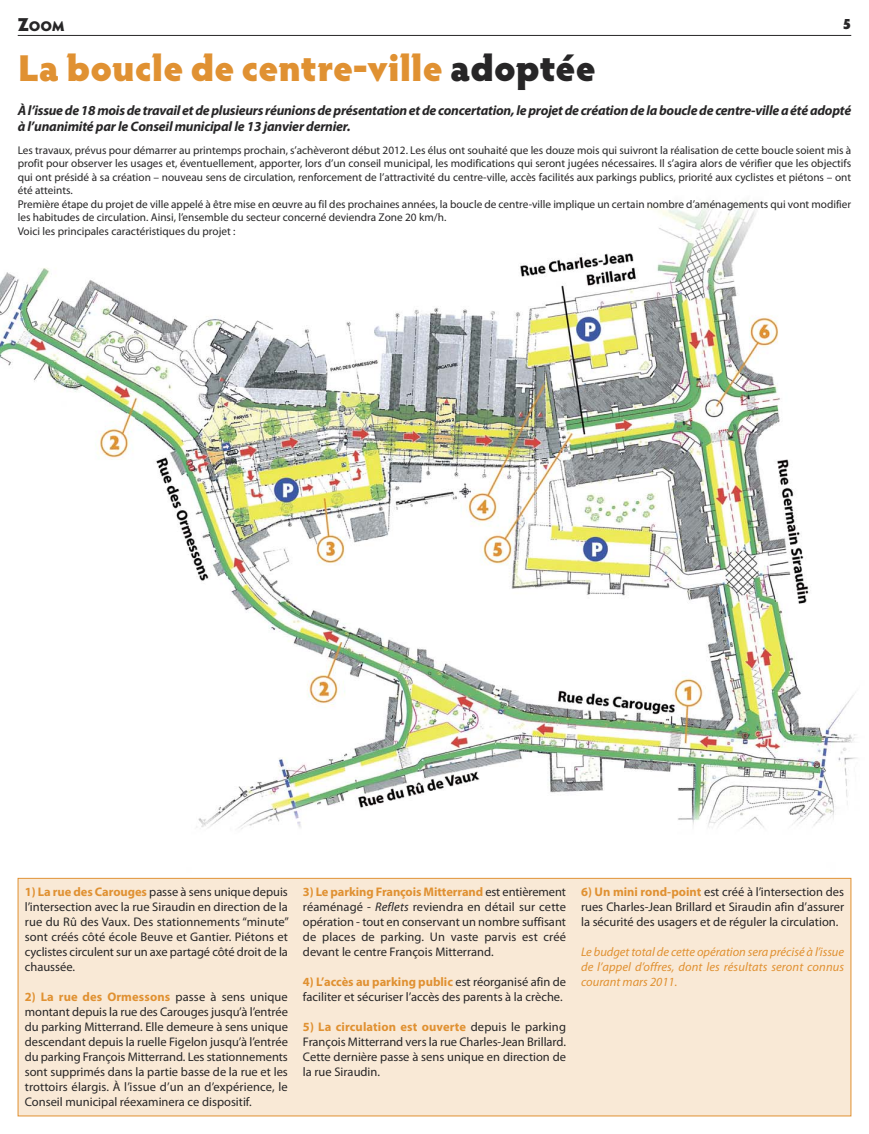
<style>
.page{position:relative;width:869px;height:1134px;background:#fff}
.page>*{position:absolute;margin:0;border:0;box-sizing:border-box;transform-origin:0 0}
.t1{font:900 37.5px "Hypatia Sans Pro";color:#e09132}
.t2{font:900 15px "Hypatia Sans Pro";color:#272627}
.t3{font:900 14px "Hypatia Sans Pro";color:#272627}
.t4{font:italic 700 13.75px/16.5px "Myriad Pro";letter-spacing:-.015em;color:#272627}
.t5{font:12.5px/15px "Myriad Pro";color:#272627;text-align:justify}
.t6{font:italic 12.5px/15px "Myriad Pro";letter-spacing:.01em;color:#e09132;text-align:justify}
.t7{font:11.25px/13.5px "Myriad Pro";color:#272627}
.s1{font-size:18.75px}
.s2{color:#272627}
.s3{font-weight:700;color:#e09132}
.s4{font-style:italic}
</style>
<div class="page">
<img style="left:0;top:34px;width:857px;height:855px">
<div style="left:18px;top:879px;width:832px;height:237px;background:#f9e9d6"></div>
<div style="left:18px;top:878px;width:832px;height:238px;border:1px solid #e09132"></div>
<hr style="left:18px;top:35px;width:832px;height:1px;background:#272627">
<p class="t3" style="left:18px;top:18px;width:48px"><span class="s1">Z</span>OOM</p>
<p class="t2" style="left:842px;top:15px;width:10px">5</p>
<h1 class="t1" style="left:18px;top:46px;width:579px">La boucle de centre-ville <span class="s2">adoptée</span></h1>
<p class="t4" style="left:18px;top:102px;width:834px">À l’issue de 18 mois de travail et de plusieurs réunions de présentation et de concertation, le projet de création de la boucle de centre-ville a été adopté à l’unanimité par le Conseil municipal le 13 janvier dernier.</p>
<p class="t7" style="left:18px;top:144px;width:834px">Les travaux, prévus pour démarrer au printemps prochain, s’achèveront début 2012. Les élus ont souhaité que les douze mois qui suivront la réalisation de cette boucle soient mis à profit pour observer les usages et, éventuellement, apporter, lors d’un conseil municipal, les modifications qui seront jugées nécessaires. Il s’agira alors de vérifier que les objectifs qui ont présidé à sa création – nouveau sens de circulation, renforcement de l’attractivité du centre-ville, accès facilités aux parkings publics, priorité aux cyclistes et piétons – ont été atteints.<br>Première étape du projet de ville appelé à être mise en œuvre au fil des prochaines années, la boucle de centre-ville implique un certain nombre d’aménagements qui vont modifier les habitudes de circulation. Ainsi, l’ensemble du secteur concerné deviendra Zone 20 km/h.<br>Voici les principales caractéristiques du projet :</p>
<p class="t5" style="left:25px;top:885px;width:265px"><span class="s3">1) La rue des Carouges</span> passe à sens unique depuis l’intersection avec la rue Siraudin en direction de la rue du Rû des Vaux. Des stationnements “minute” sont créés côté école Beuve et Gantier. Piétons et cyclistes circulent sur un axe partagé côté droit de la chaussée.</p>
<p class="t5" style="left:25px;top:990px;width:264px"><span class="s3">2) La rue des Ormessons</span> passe à sens unique montant depuis la rue des Carouges jusqu’à l’entrée du parking Mitterrand. Elle demeure à sens unique descendant depuis la ruelle Figelon jusqu’à l’entrée du parking François Mitterrand. Les stationnements sont supprimés dans la partie basse de la rue et les trottoirs élargis. À l’issue d’un an d’expérience, le Conseil municipal réexaminera ce dispositif.</p>
<p class="t5" style="left:303px;top:885px;width:264px"><span class="s3">3) Le parking François Mitterrand</span> est entièrement réaménagé - <span class="s4">Reflets</span> reviendra en détail sur cette opération - tout en conservant un nombre suffisant de places de parking. Un vaste parvis est créé devant le centre François Mitterrand.</p>
<p class="t5" style="left:303px;top:975px;width:264px"><span class="s3">4) L’accès au parking public</span> est réorganisé afin de faciliter et sécuriser l’accès des parents à la crèche.</p>
<p class="t5" style="left:303px;top:1020px;width:264px"><span class="s3">5) La circulation est ouverte</span> depuis le parking François Mitterrand vers la rue Charles-Jean Brillard.<br>Cette dernière passe à sens unique en direction de la rue Siraudin.</p>
<p class="t5" style="left:580px;top:885px;width:264px"><span class="s3">6) Un mini rond-point</span> est créé à l’intersection des rues Charles-Jean Brillard et Siraudin afin d’assurer la sécurité des usagers et de réguler la circulation.</p>
<p class="t6" style="left:580px;top:945px;width:264px">Le budget total de cette opération sera précisé à l’issue de l’appel d’offres, dont les résultats seront connus courant mars 2011.</p>
</div>
